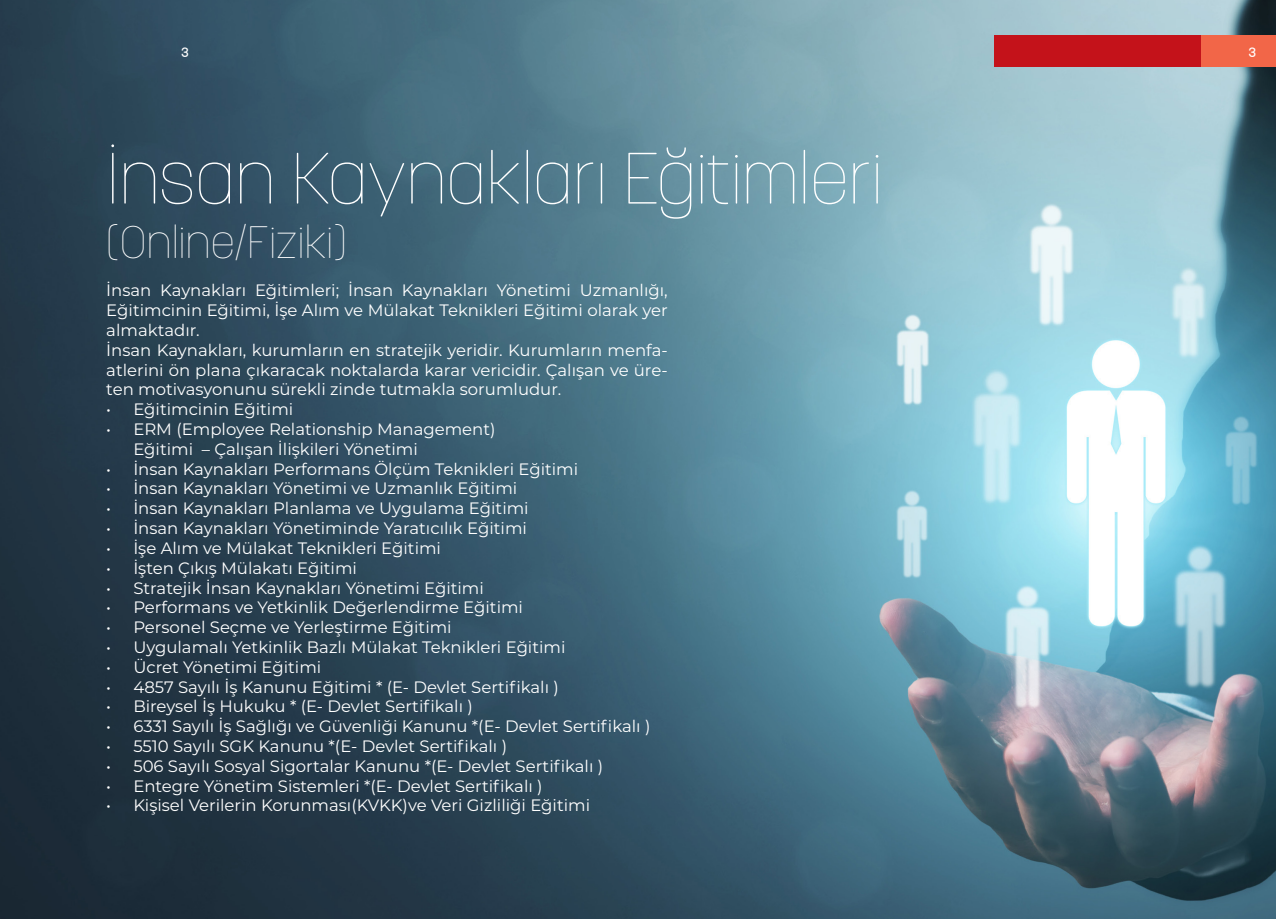
<style>
.page{position:relative;width:1276px;height:919px;background:#fff}
.page>*{position:absolute;margin:0;border:0;box-sizing:border-box;transform-origin:0 0}
.t1{font:100 72px "Korolev Rounded";color:#fff}
.t2{font:100 45px "Korolev Rounded";color:#fff}
.t3{font:16.5px/19.8px "Montserrat";color:#fff;text-align:justify}
.t4{font:500 13.5px "Korolev Rounded";color:#fff}
</style>
<div class="page">
<img style="left:1px;top:0;width:1275px;height:918px">
<img style="left:0;top:0;width:1px;height:918px">
<div style="left:994px;top:35px;width:208px;height:32px;background:#c4121a"></div>
<div style="left:1202px;top:35px;width:74px;height:32px;background:#f26648"></div>
<p class="t4" style="left:181px;top:44px;width:9px">3</p>
<p class="t4" style="left:1248px;top:44px;width:9px">3</p>
<p class="t1" style="left:106px;top:135px;width:777px">İnsan Kaynakları Eğitimleri</p>
<p class="t2" style="left:106px;top:214px;width:242px">(Online/Fiziki)</p>
<p class="t3" style="left:106px;top:280px;width:563px">İnsan Kaynakları Eğitimleri; İnsan Kaynakları Yönetimi Uzmanlığı, Eğitimcinin Eğitimi, İşe Alım ve Mülakat Teknikleri Eğitimi olarak yer almaktadır.</p>
<p class="t3" style="left:106px;top:339px;width:563px">İnsan Kaynakları, kurumların en stratejik yeridir. Kurumların menfa&shy;atlerini ön plana çıkaracak noktalarda karar vericidir. Çalışan ve üre&shy;ten motivasyonunu sürekli zinde tutmakla sorumludur.</p>
<p class="t3" style="left:106px;top:399px;width:188px">• Eğitimcinin Eğitimi</p>
<p class="t3" style="left:133px;top:418px;width:364px;text-indent:-27px">• ERM (Employee Relationship Management)<br>Eğitimi – Çalışan İlişkileri Yönetimi</p>
<p class="t3" style="left:106px;top:458px;width:473px">• İnsan Kaynakları Performans Ölçüm Teknikleri Eğitimi</p>
<p class="t3" style="left:106px;top:478px;width:412px">• İnsan Kaynakları Yönetimi ve Uzmanlık Eğitimi</p>
<p class="t3" style="left:106px;top:498px;width:424px">• İnsan Kaynakları Planlama ve Uygulama Eğitimi</p>
<p class="t3" style="left:106px;top:517px;width:422px">• İnsan Kaynakları Yönetiminde Yaratıcılık Eğitimi</p>
<p class="t3" style="left:106px;top:537px;width:336px">• İşe Alım ve Mülakat Teknikleri Eğitimi</p>
<p class="t3" style="left:106px;top:557px;width:252px">• İşten Çıkış Mülakatı Eğitimi</p>
<p class="t3" style="left:106px;top:577px;width:379px">• Stratejik İnsan Kaynakları Yönetimi Eğitimi</p>
<p class="t3" style="left:106px;top:597px;width:418px">• Performans ve Yetkinlik Değerlendirme Eğitimi</p>
<p class="t3" style="left:106px;top:616px;width:347px">• Personel Seçme ve Yerleştirme Eğitimi</p>
<p class="t3" style="left:106px;top:636px;width:461px">• Uygulamalı Yetkinlik Bazlı Mülakat Teknikleri Eğitimi</p>
<p class="t3" style="left:106px;top:656px;width:216px">• Ücret Yönetimi Eğitimi</p>
<p class="t3" style="left:106px;top:676px;width:454px">• 4857 Sayılı İş Kanunu Eğitimi * (E- Devlet Sertifikalı )</p>
<p class="t3" style="left:106px;top:696px;width:368px">• Bireysel İş Hukuku * (E- Devlet Sertifikalı )</p>
<p class="t3" style="left:106px;top:715px;width:545px">• 6331 Sayılı İş Sağlığı ve Güvenliği Kanunu *(E- Devlet Sertifikalı )</p>
<p class="t3" style="left:106px;top:735px;width:402px">• 5510 Sayılı SGK Kanunu *(E- Devlet Sertifikalı )</p>
<p class="t3" style="left:106px;top:755px;width:498px">• 506 Sayılı Sosyal Sigortalar Kanunu *(E- Devlet Sertifikalı )</p>
<p class="t3" style="left:106px;top:775px;width:438px">• Entegre Yönetim Sistemleri *(E- Devlet Sertifikalı )</p>
<p class="t3" style="left:106px;top:795px;width:485px">• Kişisel Verilerin Korunması(KVKK)ve Veri Gizliliği Eğitimi</p>
</div>
